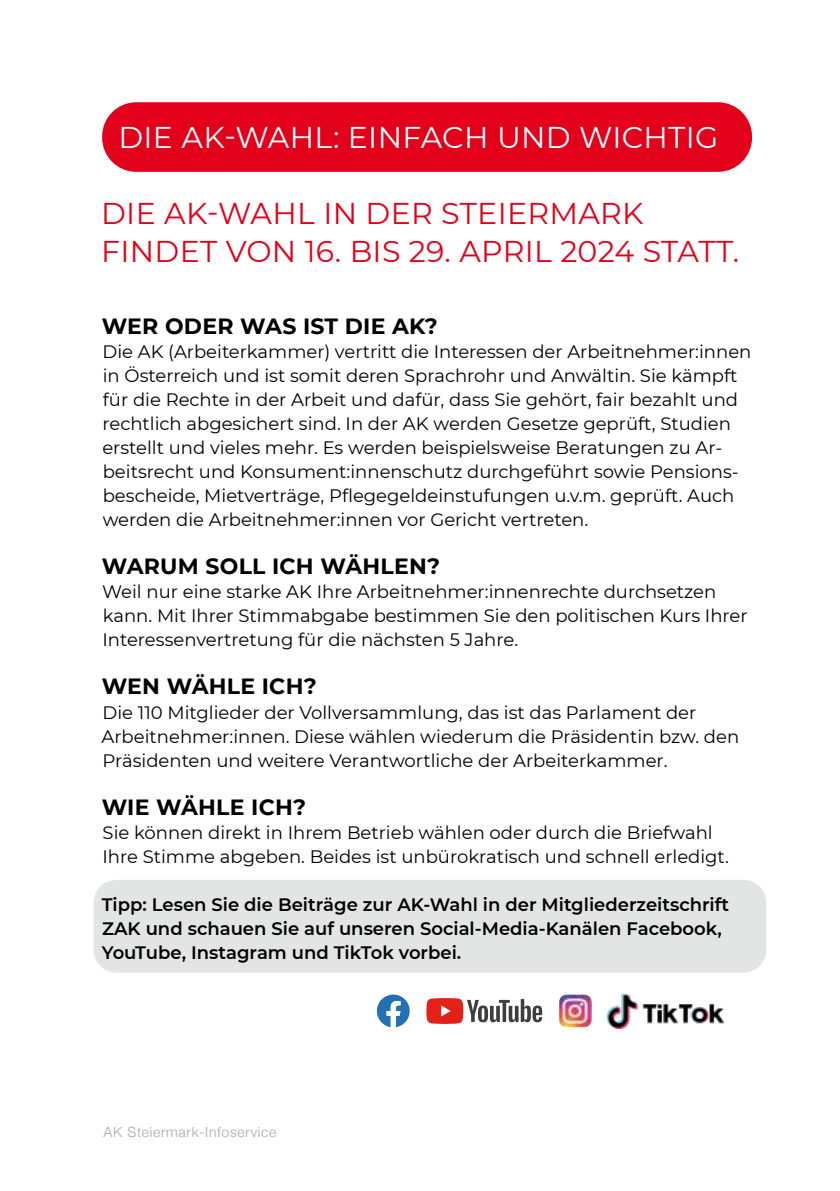
<style>
.page{position:relative;width:840px;height:1191px;background:#fff}
.page>*{position:absolute;margin:0;border:0;box-sizing:border-box;transform-origin:0 0}
.t1{font:30px/38px "Montserrat";letter-spacing:.01em;color:#e2001a}
.t2{font:30px "Montserrat";letter-spacing:.01em;color:#fff}
.t3{font:700 22px "Montserrat";letter-spacing:.01em;color:#000}
.t4{font:18px/24px "Montserrat";color:#000}
.t5{font:600 18px/24px "Montserrat";color:#000}
.t6{font:300 14px "Helvetica Neue";letter-spacing:.05em;color:#a7a8aa}
</style>
<div class="page">
<div style="left:102px;top:102px;width:649px;height:70px;background:#e2001a;border-radius:34px"></div>
<div style="left:94px;top:879px;width:671px;height:93px;background:#e3e4e4;border-radius:23px"></div>
<svg style="left:426px;top:998px;width:116px;height:26px"></svg>
<svg style="left:376px;top:994px;width:33px;height:33px"></svg>
<svg style="left:560px;top:994px;width:7px;height:4px"></svg>
<img style="left:607px;top:994px;width:116px;height:34px">
<p class="t2" style="left:118px;top:117px;width:601px">DIE AK-WAHL: EINFACH UND WICHTIG</p>
<h3 class="t1" style="left:101px;top:194px;width:639px">DIE AK-WAHL IN DER STEIERMARK<br>FINDET VON 16. BIS 29. APRIL 2024 STATT.</h3>
<p class="t3" style="left:102px;top:311px;width:337px">WER ODER WAS IST DIE AK?</p>
<p class="t4" style="left:102px;top:339px;width:650px">Die AK (Arbeiterkammer) vertritt die Interessen der Arbeitnehmer:innen in Österreich und ist somit deren Sprachrohr und Anwältin. Sie kämpft für die Rechte in der Arbeit und dafür, dass Sie gehört, fair bezahlt und rechtlich abgesichert sind. In der AK werden Gesetze geprüft, Studien erstellt und vieles mehr. Es werden beispielsweise Beratungen zu Ar&shy;beitsrecht und Konsument:innenschutz durchgeführt sowie Pensions&shy;bescheide, Mietverträge, Pflegegeldeinstufungen u.v.m. geprüft. Auch werden die Arbeitnehmer:innen vor Gericht vertreten.</p>
<p class="t3" style="left:102px;top:551px;width:339px">WARUM SOLL ICH WÄHLEN?</p>
<p class="t4" style="left:102px;top:579px;width:646px">Weil nur eine starke AK Ihre Arbeitnehmer:innenrechte durchsetzen kann. Mit Ihrer Stimmabgabe bestimmen Sie den politischen Kurs Ihrer<br>Interessenvertretung für die nächsten 5 Jahre.</p>
<p class="t3" style="left:102px;top:671px;width:216px">WEN WÄHLE ICH?</p>
<p class="t4" style="left:102px;top:699px;width:638px">Die 110 Mitglieder der Vollversammlung, das ist das Parlament der<br>Arbeitnehmer:innen. Diese wählen wiederum die Präsidentin bzw. den<br>Präsidenten und weitere Verantwortliche der Arbeiterkammer.</p>
<p class="t3" style="left:102px;top:791px;width:206px">WIE WÄHLE ICH?</p>
<p class="t4" style="left:102px;top:819px;width:627px">Sie können direkt in Ihrem Betrieb wählen oder durch die Briefwahl<br>Ihre Stimme abgeben. Beides ist unbürokratisch und schnell erledigt.</p>
<p class="t5" style="left:102px;top:891px;width:628px">Tipp: Lesen Sie die Beiträge zur AK-Wahl in der Mitgliederzeitschrift<br>ZAK und schauen Sie auf unseren Social-Media-Kanälen Facebook,<br>YouTube, Instagram und TikTok vorbei.</p>
<p class="t6" style="left:103px;top:1120px;width:174px">AK Steiermark-Infoservice</p>
</div>
